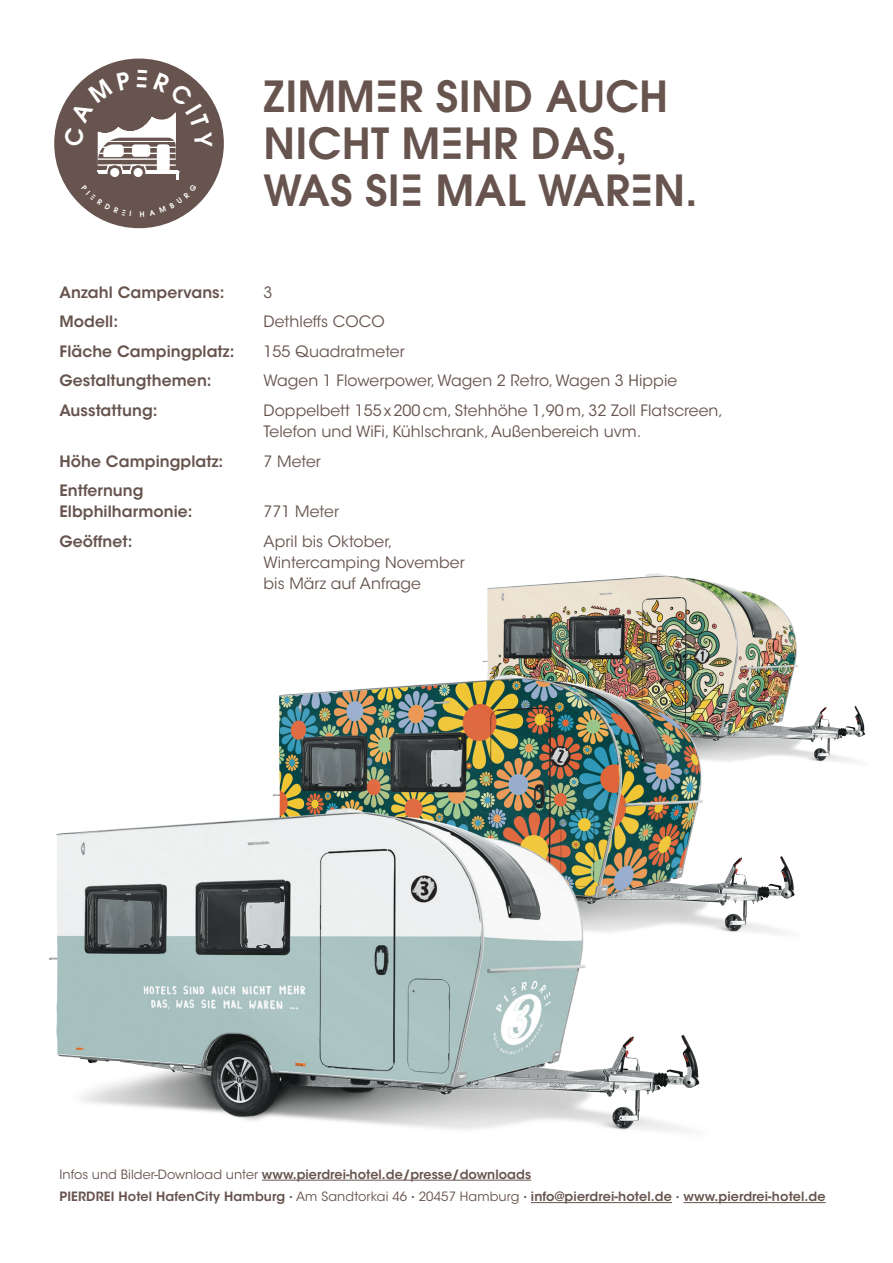
<style>
.page{position:relative;width:893px;height:1263px;background:#fff}
.page>*{position:absolute;margin:0;border:0;box-sizing:border-box;transform-origin:0 0}
.t1{font:600 42.6px/47px "Avant Garde LT";letter-spacing:.01em;color:#67544e}
.t2{font:15.6px/21px "ITC Avant Garde Std";letter-spacing:.005em;color:#67544e}
.t3{font:600 15.6px/21px "ITC Avant Garde Std";letter-spacing:.005em;color:#67544e}
.t4{font:600 12.75px "ITC Avant Garde Std";letter-spacing:.01em;color:#67544e}
.s1{font-weight:400}
.s2{font-family:"Circular Std";font-weight:700}
</style>
<div class="page">
<img style="left:482px;top:573px;width:383px;height:189px">
<img style="left:278px;top:663px;width:550px;height:270px">
<img style="left:49px;top:759px;width:672px;height:372px">
<div style="left:54px;top:59px;width:170px;height:169px;background:#67544e;border-radius:50%"></div>
<hr style="left:531px;top:1202px;width:141px;height:1px;background:#67544e">
<hr style="left:683px;top:1202px;width:143px;height:1px;background:#67544e">
<hr style="left:262px;top:1180px;width:269px;height:1px;background:#67544e">
<svg style="left:64px;top:70px;width:148px;height:147px"></svg>
<h1 class="t1" style="left:264px;top:72px;width:435px">ZIMMER SIND AUCH<br>NICHT MEHR DAS,<br>WAS SIE MAL WAREN.</h1>
<p class="t3" style="left:60px;top:281px;width:167px">Anzahl Campervans:</p>
<p class="t2" style="left:264px;top:282px;width:10px">3</p>
<p class="t3" style="left:60px;top:311px;width:60px">Modell:</p>
<p class="t2" style="left:264px;top:311px;width:123px">Dethleffs COCO</p>
<p class="t3" style="left:60px;top:340px;width:177px">Fläche Campingplatz:</p>
<p class="t2" style="left:264px;top:341px;width:143px">155 Quadratmeter</p>
<p class="t3" style="left:60px;top:370px;width:154px">Gestaltungthemen:</p>
<p class="t2" style="left:264px;top:370px;width:415px">Wagen 1 Flowerpower, Wagen 2 Retro, Wagen 3 Hippie</p>
<p class="t3" style="left:60px;top:400px;width:100px">Ausstattung:</p>
<p class="t2" style="left:264px;top:400px;width:461px">Doppelbett 155x200cm, Stehhöhe 1,90m, 32 Zoll Flatscreen,<br>Telefon und WiFi, Kühlschrank, Außenbereich uvm.</p>
<p class="t3" style="left:60px;top:450px;width:165px">Höhe Campingplatz:</p>
<p class="t2" style="left:264px;top:451px;width:59px">7 Meter</p>
<p class="t3" style="left:60px;top:480px;width:135px">Entfernung<br>Elbphilharmonie:</p>
<p class="t2" style="left:264px;top:501px;width:77px">771 Meter</p>
<p class="t3" style="left:60px;top:531px;width:75px">Geöffnet:</p>
<p class="t2" style="left:264px;top:531px;width:203px">April bis Oktober,<br>Wintercamping November bis März auf Anfrage</p>
<p class="t4" style="left:60px;top:1166px;width:473px"><span class="s1">Infos und Bilder-Download unter</span> www.pierdrei-hotel.de/presse/downloads</p>
<p class="t4" style="left:60px;top:1188px;width:768px">PIERDREI Hotel HafenCity Hamburg <span class="s2">·</span> <span class="s1">Am Sandtorkai 46</span> <span class="s2">·</span> <span class="s1">20457 Hamburg</span> <span class="s2">·</span> info@pierdrei-hotel.de <span class="s2">·</span> www.pierdrei-hotel.de</p>
</div>
